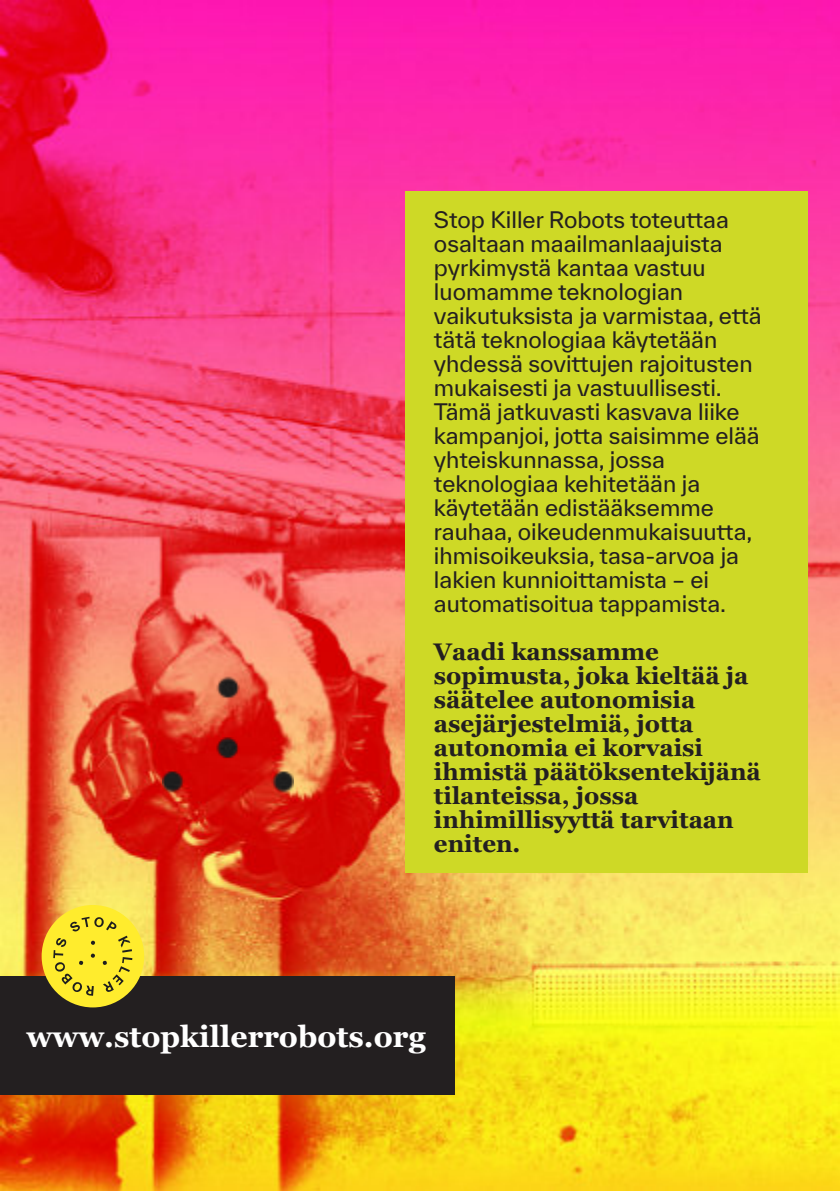
<style>
.page{position:relative;width:840px;height:1191px;background:#fff}
.page>*{position:absolute;margin:0;border:0;box-sizing:border-box;transform-origin:0 0}
.t1{font:700 30px "Georgia";color:#fff}
.t2{font:700 24px/24px "Georgia";color:#231f20}
.t3{font:22px/24px "TWK Everett";color:#231f20}
</style>
<div class="page">
<img style="left:0;top:0;width:839px;height:1191px">
<div style="left:405px;top:191px;width:402px;height:681px;background:#ced926"></div>
<div style="left:0;top:976px;width:454px;height:118px;background:#231f20"></div>
<div style="left:42px;top:905px;width:102px;height:102px;background:#ffec2d;border-radius:50%"></div>
<svg style="left:53px;top:916px;width:79px;height:79px"></svg>
<img style="left:163px;top:669px;width:130px;height:130px">
<p class="t3" style="left:433px;top:207px;width:329px">Stop Killer Robots toteuttaa osaltaan maailmanlaajuista pyrkimystä kantaa vastuu luomamme teknologian vaikutuksista ja varmistaa, että tätä teknologiaa käytetään yhdessä sovittujen rajoitusten mukaisesti ja vastuullisesti.<br>Tämä jatkuvasti kasvava liike kampanjoi, jotta saisimme elää yhteiskunnassa, jossa teknologiaa kehitetään ja käytetään edistääksemme rauhaa, oikeudenmukaisuutta, ihmisoikeuksia, tasa-arvoa ja lakien kunnioittamista – ei automatisoitua tappamista.</p>
<p class="t2" style="left:433px;top:641px;width:328px">Vaadi kanssamme sopimusta, joka kieltää ja säätelee autonomisia asejärjestelmiä, jotta autonomia ei korvaisi ihmistä päätöksentekĳänä tilanteissa, jossa inhimillisyyttä tarvitaan eniten.</p>
<h1 class="t1" style="left:26px;top:1024px;width:400px">www.stopkillerrobots.org</h1>
</div>
